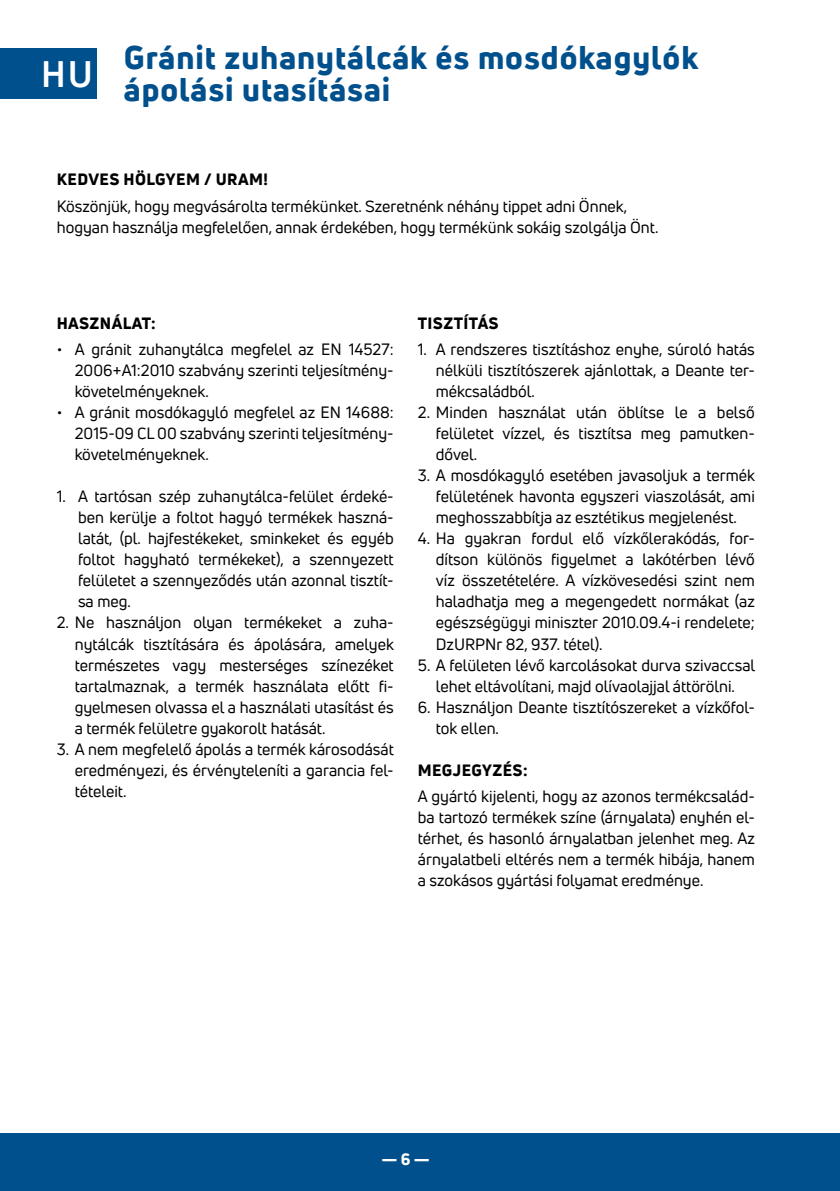
<style>
.page{position:relative;width:840px;height:1191px;background:#fff}
.page>*{position:absolute;margin:0;border:0;box-sizing:border-box;transform-origin:0 0}
.TYTUL{font:700 36px "Uni Neue";color:#fff}
.TYTUL-2{font:800 32px/32px "Uni Neue";letter-spacing:.03em;color:#00508d}
.TEXT{font:16px/21px "Uni Neue";color:#000;text-align:justify}
.PODTYTUL{font:800 16px "Uni Neue";letter-spacing:.025em;color:#000}
.t1{font:800 16px "Uni Neue";color:#fff}
</style>
<div class="page">
<div style="left:0;top:1133px;width:839px;height:58px;background:#00508d"></div>
<div style="left:0;top:48px;width:96px;height:51px;background:#00508d"></div>
<hr style="left:839px;top:48px;width:1px;height:51px;background:#00508d">
<p class="TYTUL" style="left:41px;top:52px;width:53px">HU</p>
<p class="TYTUL-2" style="left:124px;top:41px;width:575px">Gránit zuhanytálcák és mosdókagylók ápolási utasításai</p>
<p class="PODTYTUL" style="left:57px;top:168px;width:212px">KEDVES HÖLGYEM / URAM!</p>
<p class="TEXT" style="left:57px;top:195px;width:602px">Köszönjük, hogy megvásárolta termékünket. Szeretnénk néhány tippet adni Önnek, hogyan használja megfelelően, annak érdekében, hogy termékünk sokáig szolgálja Önt.</p>
<p class="PODTYTUL" style="left:57px;top:312px;width:100px">HASZNÁLAT:</p>
<p class="TEXT" style="left:75px;top:339px;width:320px;text-indent:-18px">• A gránit zuhanytálca megfelel az EN 14527:<br>2006+A1:2010 szabvány szerinti teljesítmény&shy;követelményeknek.</p>
<p class="TEXT" style="left:75px;top:402px;width:320px;text-indent:-18px">• A gránit mosdókagyló megfelel az EN 14688:<br>2015-09 CL 00 szabvány szerinti teljesítmény&shy;követelményeknek.</p>
<p class="TEXT" style="left:78px;top:486px;width:317px;text-indent:-21px">1. A tartósan szép zuhanytálca-felület érdeké&shy;ben kerülje a foltot hagyó termékek haszná&shy;latát, (pl. hajfestékeket, sminkeket és egyéb foltot hagyható termékeket), a szennyezett felületet a szennyeződés után azonnal tisztít&shy;sa meg.</p>
<p class="TEXT" style="left:75px;top:612px;width:320px;text-indent:-18px">2. Ne használjon olyan termékeket a zuha&shy;nytálcák tisztítására és ápolására, amelyek természetes vagy mesterséges színezéket tartalmaznak, a termék használata előtt fi&shy;gyelmesen olvassa el a használati utasítást és a termék felületre gyakorolt hatását.</p>
<p class="TEXT" style="left:75px;top:738px;width:320px;text-indent:-18px">3. A nem megfelelő ápolás a termék károsodását eredményezi, és érvényteleníti a garancia fel&shy;tételeit.</p>
<p class="PODTYTUL" style="left:417px;top:312px;width:82px">TISZTÍTÁS</p>
<p class="TEXT" style="left:435px;top:339px;width:320px;text-indent:-18px">1. A rendszeres tisztításhoz enyhe, súroló hatás nélküli tisztítószerek ajánlottak, a Deante ter&shy;mékcsaládból.</p>
<p class="TEXT" style="left:435px;top:402px;width:320px;text-indent:-18px">2. Minden használat után öblítse le a belső felületet vízzel, és tisztítsa meg pamutken&shy;dővel.</p>
<p class="TEXT" style="left:435px;top:465px;width:320px;text-indent:-18px">3. A mosdókagyló esetében javasoljuk a termék felületének havonta egyszeri viaszolását, ami meghosszabbítja az esztétikus megjelenést.</p>
<p class="TEXT" style="left:435px;top:528px;width:320px;text-indent:-18px">4. Ha gyakran fordul elő vízkőlerakódás, for&shy;dítson különös figyelmet a lakótérben lévő víz összetételére. A vízkövesedési szint nem haladhatja meg a megengedett normákat (az egészségügyi miniszter 2010.09.4-i rendelete; DzURPNr 82, 937. tétel).</p>
<p class="TEXT" style="left:417px;top:654px;width:339px;text-align:center">5. A felületen lévő karcolásokat durva szivaccsal lehet eltávolítani, majd olívaolajjal áttörölni.</p>
<p class="TEXT" style="left:435px;top:696px;width:320px;text-indent:-18px">6. Használjon Deante tisztítószereket a vízkőfol&shy;tok ellen.</p>
<p class="PODTYTUL" style="left:417px;top:759px;width:111px">MEGJEGYZÉS:</p>
<p class="TEXT" style="left:417px;top:786px;width:338px">A gyártó kijelenti, hogy az azonos termékcsalád&shy;ba tartozó termékek színe (árnyalata) enyhén el&shy;térhet, és hasonló árnyalatban jelenhet meg. Az árnyalatbeli eltérés nem a termék hibája, hanem a szokásos gyártási folyamat eredménye.</p>
<p class="t1" style="left:381px;top:1148px;width:50px">— 6 —</p>
</div>
